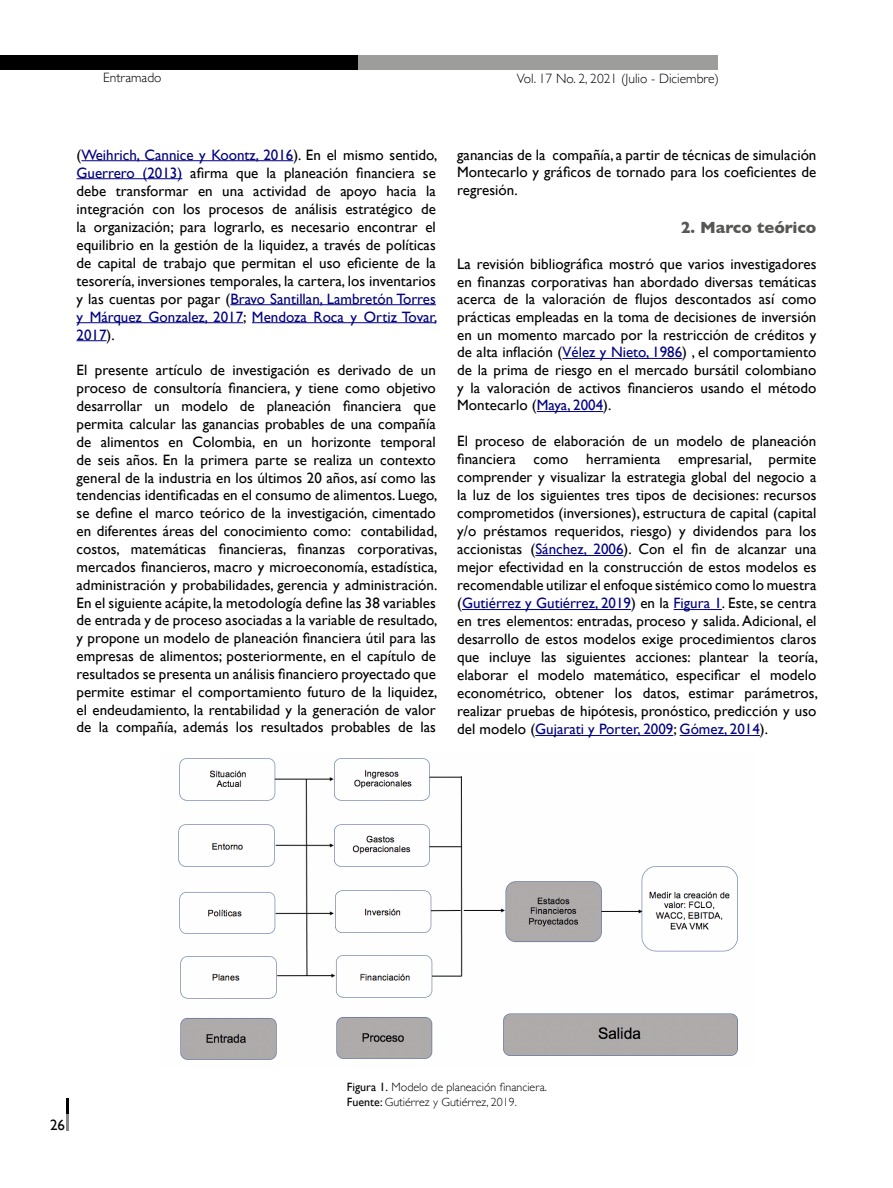
<style>
.page{position:relative;width:893px;height:1188px;background:#fff}
.page>*{position:absolute;margin:0;border:0;box-sizing:border-box;transform-origin:0 0}
.t1{font:700 16.5px "Gill Sans";color:#575756}
.t2{font:15px/18px "Gill Sans";letter-spacing:.005em;color:#000;text-align:justify}
.t3{font:300 13.5px "Gill Sans";color:#000}
.t4{font:300 12px/15px "Gill Sans";color:#000}
.s1{color:#000080}
.s2{font-weight:400}
</style>
<div class="page">
<svg style="left:66px;top:1099px;width:2px;height:31px"></svg>
<div style="left:358px;top:55px;width:360px;height:15px;background:#9d9d9c"></div>
<div style="left:0;top:55px;width:358px;height:15px;background:#000"></div>
<hr style="left:81px;top:160px;width:212px;height:1px;background:#000080">
<hr style="left:77px;top:178px;width:105px;height:1px;background:#000080">
<hr style="left:230px;top:304px;width:206px;height:1px;background:#000080">
<hr style="left:77px;top:322px;width:166px;height:1px;background:#000080">
<hr style="left:252px;top:322px;width:184px;height:1px;background:#000080">
<hr style="left:77px;top:340px;width:30px;height:1px;background:#000080">
<hr style="left:562px;top:358px;width:120px;height:1px;background:#000080">
<hr style="left:537px;top:411px;width:66px;height:1px;background:#000080">
<hr style="left:535px;top:555px;width:88px;height:1px;background:#000080">
<hr style="left:462px;top:609px;width:169px;height:1px;background:#000080">
<hr style="left:674px;top:609px;width:48px;height:1px;background:#000080">
<hr style="left:535px;top:735px;width:138px;height:1px;background:#000080">
<hr style="left:680px;top:735px;width:80px;height:1px;background:#000080">
<img style="left:178px;top:758px;width:560px;height:302px">
<p class="t3" style="left:103px;top:67px;width:60px">Entramado</p>
<p class="t3" style="left:517px;top:68px;width:204px">Vol. 17 No. 2, 2021 (Julio - Diciembre)</p>
<p class="t2" style="left:77px;top:145px;width:362px">(<span class="s1">Weihrich, Cannice y Koontz, 2016</span>). En el mismo sentido, <span class="s1">Guerrero (2013)</span> afirma que la planeación financiera se debe transformar en una actividad de apoyo hacia la integración con los procesos de análisis estratégico de la organización; para lograrlo, es necesario encontrar el equilibrio en la gestión de la liquidez, a través de políticas de capital de trabajo que permitan el uso eficiente de la tesorería, inversiones temporales, la cartera, los inventarios y las cuentas por pagar (<span class="s1">Bravo Santillan, Lambretón Torres y Márquez Gonzalez, 2017</span>; <span class="s1">Mendoza Roca y Ortiz Tovar, 2017</span>).</p>
<p class="t2" style="left:77px;top:361px;width:362px">El presente artículo de investigación es derivado de un proceso de consultoría financiera, y tiene como objetivo desarrollar un modelo de planeación financiera que permita calcular las ganancias probables de una compañía de alimentos en Colombia, en un horizonte temporal de seis años. En la primera parte se realiza un contexto general de la industria en los últimos 20 años, así como las tendencias identificadas en el consumo de alimentos. Luego, se define el marco teórico de la investigación, cimentado en diferentes áreas del conocimiento como: contabilidad, costos, matemáticas financieras, finanzas corporativas, mercados financieros, macro y microeconomía, estadística, administración y probabilidades, gerencia y administración.<br>En el siguiente acápite, la metodología define las 38 variables de entrada y de proceso asociadas a la variable de resultado, y propone un modelo de planeación financiera útil para las empresas de alimentos; posteriormente, en el capítulo de resultados se presenta un análisis financiero proyectado que permite estimar el comportamiento futuro de la liquidez, el endeudamiento, la rentabilidad y la generación de valor de la compañía, además los resultados probables de las</p>
<p class="t2" style="left:457px;top:145px;width:361px">ganancias de la compañía, a partir de técnicas de simulación Montecarlo y gráficos de tornado para los coeficientes de regresión.</p>
<p class="t1" style="left:681px;top:214px;width:137px">2. Marco teórico</p>
<p class="t2" style="left:457px;top:255px;width:361px">La revisión bibliográfica mostró que varios investigadores en finanzas corporativas han abordado diversas temáticas acerca de la valoración de flujos descontados así como prácticas empleadas en la toma de decisiones de inversión en un momento marcado por la restricción de créditos y de alta inflación (<span class="s1">Vélez y Nieto, 1986</span>) , el comportamiento de la prima de riesgo en el mercado bursátil colombiano y la valoración de activos financieros usando el método Montecarlo (<span class="s1">Maya, 2004</span>).</p>
<p class="t2" style="left:457px;top:432px;width:362px">El proceso de elaboración de un modelo de planeación financiera como herramienta empresarial, permite comprender y visualizar la estrategia global del negocio a la luz de los siguientes tres tipos de decisiones: recursos comprometidos (inversiones), estructura de capital (capital y/o préstamos requeridos, riesgo) y dividendos para los accionistas (<span class="s1">Sánchez, 2006</span>). Con el fin de alcanzar una mejor efectividad en la construcción de estos modelos es recomendable utilizar el enfoque sistémico como lo muestra (<span class="s1">Gutiérrez y Gutiérrez, 2019</span>) en la <span class="s1">Figura 1</span>. Este, se centra en tres elementos: entradas, proceso y salida. Adicional, el desarrollo de estos modelos exige procedimientos claros que incluye las siguientes acciones: plantear la teoría, elaborar el modelo matemático, especificar el modelo econométrico, obtener los datos, estimar parámetros, realizar pruebas de hipótesis, pronóstico, predicción y uso del modelo (<span class="s1">Gujarati y Porter, 2009</span>; <span class="s1">Gómez, 2014</span>).</p>
<p class="t2" style="left:50px;top:1116px;width:17px">26</p>
<p class="t4" style="left:347px;top:1079px;width:201px"><span class="s2">Figura 1.</span> Modelo de planeación financiera.<br><span class="s2">Fuente:</span> Gutiérrez y Gutiérrez, 2019.</p>
</div>
